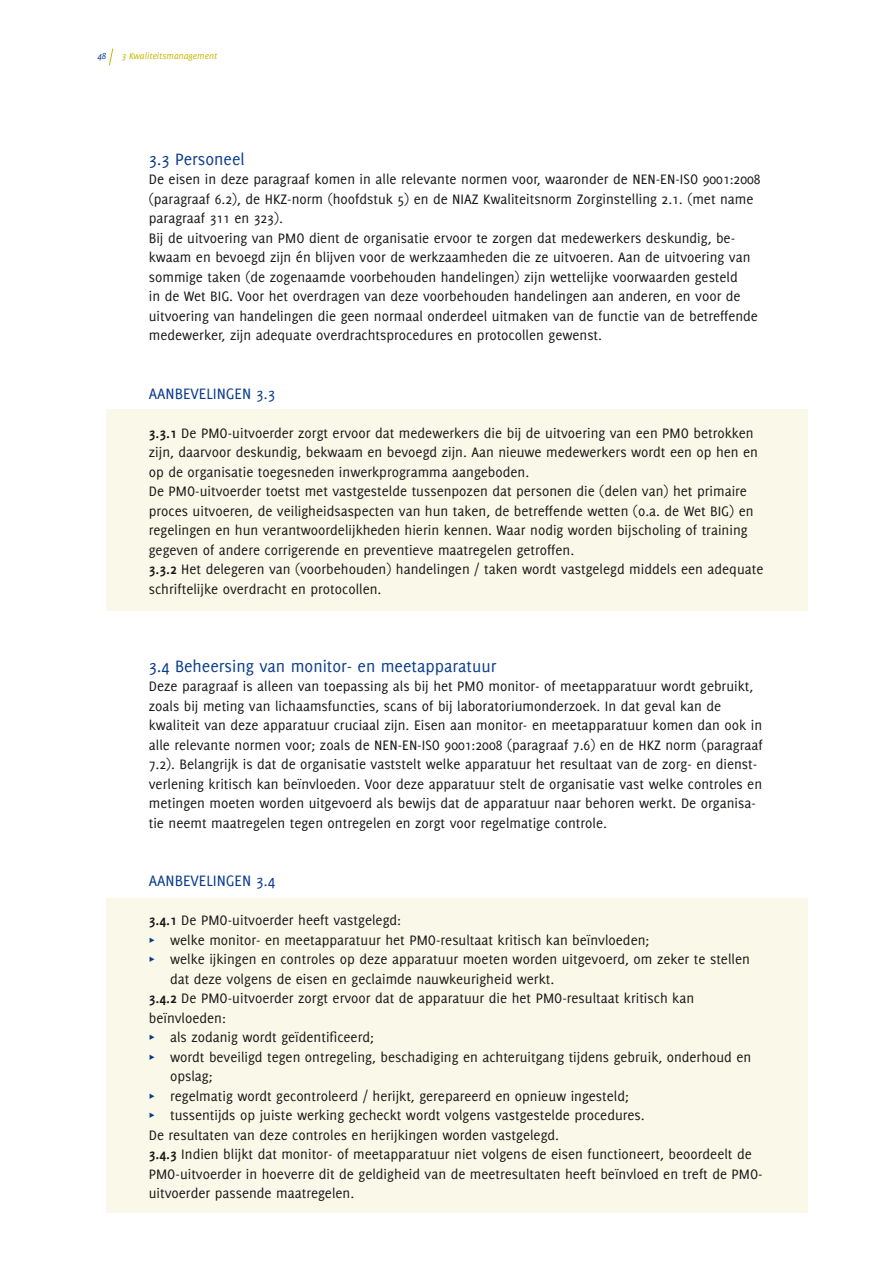
<style>
.page{position:relative;width:893px;height:1263px;background:#fff}
.page>*{position:absolute;margin:0;border:0;box-sizing:border-box;transform-origin:0 0}
.t1{font:18px "Delicious";color:#0b3c8b}
.t2{font:16.5px "Delicious";color:#0b3c8b}
.t3{font:15px/19.5px "Delicious";color:#181716}
.t4{font:italic 9.75px "Delicious";color:#c7b600}
.t5{font:italic 9.75px "Delicious";color:#0b3c8b}
.s1{font-weight:700}
.s2{color:#0b3c8b}
</style>
<div class="page">
<svg style="left:109px;top:48px;width:4px;height:18px"></svg>
<div style="left:106px;top:409px;width:702px;height:201px;background:#faf8e8"></div>
<div style="left:106px;top:898px;width:702px;height:315px;background:#faf8e8"></div>
<p class="t5" style="left:98px;top:51px;width:10px">48</p>
<p class="t4" style="left:122px;top:51px;width:97px">3 Kwaliteitsmanagement</p>
<p class="t1" style="left:149px;top:149px;width:97px">3.3 Personeel</p>
<p class="t3" style="left:149px;top:169px;width:613px">De eisen in deze paragraaf komen in alle relevante normen voor, waaronder de NEN-EN-ISO 9001:2008 (paragraaf 6.2), de HKZ-norm (hoofdstuk 5) en de NIAZ Kwaliteitsnorm Zorginstelling 2.1. (met name paragraaf 311 en 323).<br>Bij de uitvoering van PMO dient de organisatie ervoor te zorgen dat medewerkers deskundig, be&shy;kwaam en bevoegd zijn én blijven voor de werkzaamheden die ze uitvoeren. Aan de uitvoering van sommige taken (de zogenaamde voorbehouden handelingen) zijn wettelijke voorwaarden gesteld<br>in de Wet BIG. Voor het overdragen van deze voorbehouden handelingen aan anderen, en voor de uitvoering van handelingen die geen normaal onderdeel uitmaken van de functie van de betreffende medewerker, zijn adequate overdrachtsprocedures en protocollen gewenst.</p>
<p class="t2" style="left:149px;top:384px;width:18px">Aanbevelingen</p>
<p class="t2" style="left:256px;top:384px;width:21px">3.3</p>
<p class="t3" style="left:149px;top:423px;width:616px"><span class="s1">3.3.1</span> De PMO-uitvoerder zorgt ervoor dat medewerkers die bij de uitvoering van een PMO betrokken zijn, daarvoor deskundig, bekwaam en bevoegd zijn. Aan nieuwe medewerkers wordt een op hen en op de organisatie toegesneden inwerkprogramma aangeboden.<br>De PMO-uitvoerder toetst met vastgestelde tussenpozen dat personen die (delen van) het primaire proces uitvoeren, de veiligheidsaspecten van hun taken, de betreffende wetten (o.a. de Wet BIG) en regelingen en hun verantwoordelijkheden hierin kennen. Waar nodig worden bijscholing of training gegeven of andere corrigerende en preventieve maatregelen getroffen.<br><span class="s1">3.3.2</span> Het delegeren van (voorbehouden) handelingen / taken wordt vastgelegd middels een adequate schriftelijke overdracht en protocollen.</p>
<p class="t1" style="left:149px;top:656px;width:349px">3.4 Beheersing van monitor- en meetapparatuur</p>
<p class="t3" style="left:149px;top:676px;width:615px">Deze paragraaf is alleen van toepassing als bij het PMO monitor- of meetapparatuur wordt gebruikt, zoals bij meting van lichaamsfuncties, scans of bij laboratoriumonderzoek. In dat geval kan de kwaliteit van deze apparatuur cruciaal zijn. Eisen aan monitor- en meetapparatuur komen dan ook in alle relevante normen voor; zoals de NEN-EN-ISO 9001:2008 (paragraaf 7.6) en de HKZ norm (paragraaf 7.2). Belangrijk is dat de organisatie vaststelt welke apparatuur het resultaat van de zorg- en dienst&shy;verlening kritisch kan beïnvloeden. Voor deze apparatuur stelt de organisatie vast welke controles en metingen moeten worden uitgevoerd als bewijs dat de apparatuur naar behoren werkt. De organisa&shy;tie neemt maatregelen tegen ontregelen en zorgt voor regelmatige controle.</p>
<p class="t2" style="left:149px;top:872px;width:18px">Aanbevelingen</p>
<p class="t2" style="left:256px;top:872px;width:21px">3.4</p>
<p class="t3" style="left:149px;top:910px;width:254px"><span class="s1">3.4.1</span> De PMO-uitvoerder heeft vastgelegd:</p>
<p class="t3" style="left:149px;top:930px;width:502px"><span class="s2">π</span> welke monitor- en meetapparatuur het PMO-resultaat kritisch kan beïnvloeden;</p>
<p class="t3" style="left:149px;top:949px;width:603px"><span class="s2">π</span> welke ijkingen en controles op deze apparatuur moeten worden uitgevoerd, om zeker te stellen</p>
<p class="t3" style="left:170px;top:969px;width:386px">dat deze volgens de eisen en geclaimde nauwkeurigheid werkt.</p>
<p class="t3" style="left:149px;top:988px;width:547px"><span class="s1">3.4.2</span> De PMO-uitvoerder zorgt ervoor dat de apparatuur die het PMO-resultaat kritisch kan</p>
<p class="t3" style="left:149px;top:1008px;width:79px">beïnvloeden:</p>
<p class="t3" style="left:149px;top:1027px;width:227px"><span class="s2">π</span> als zodanig wordt geïdentificeerd;</p>
<p class="t3" style="left:149px;top:1047px;width:604px"><span class="s2">π</span> wordt beveiligd tegen ontregeling, beschadiging en achteruitgang tijdens gebruik, onderhoud en</p>
<p class="t3" style="left:170px;top:1066px;width:44px">opslag;</p>
<p class="t3" style="left:149px;top:1086px;width:482px"><span class="s2">π</span> regelmatig wordt gecontroleerd / herijkt, gerepareerd en opnieuw ingesteld;</p>
<p class="t3" style="left:149px;top:1105px;width:497px"><span class="s2">π</span> tussentijds op juiste werking gecheckt wordt volgens vastgestelde procedures.</p>
<p class="t3" style="left:149px;top:1125px;width:412px">De resultaten van deze controles en herijkingen worden vastgelegd.</p>
<p class="t3" style="left:149px;top:1144px;width:604px"><span class="s1">3.4.3</span> Indien blijkt dat monitor- of meetapparatuur niet volgens de eisen functioneert, beoordeelt de</p>
<p class="t3" style="left:149px;top:1164px;width:615px">PMO-uitvoerder in hoeverre dit de geldigheid van de meetresultaten heeft beïnvloed en treft de PMO-</p>
<p class="t3" style="left:149px;top:1183px;width:207px">uitvoerder passende maatregelen.</p>
</div>
